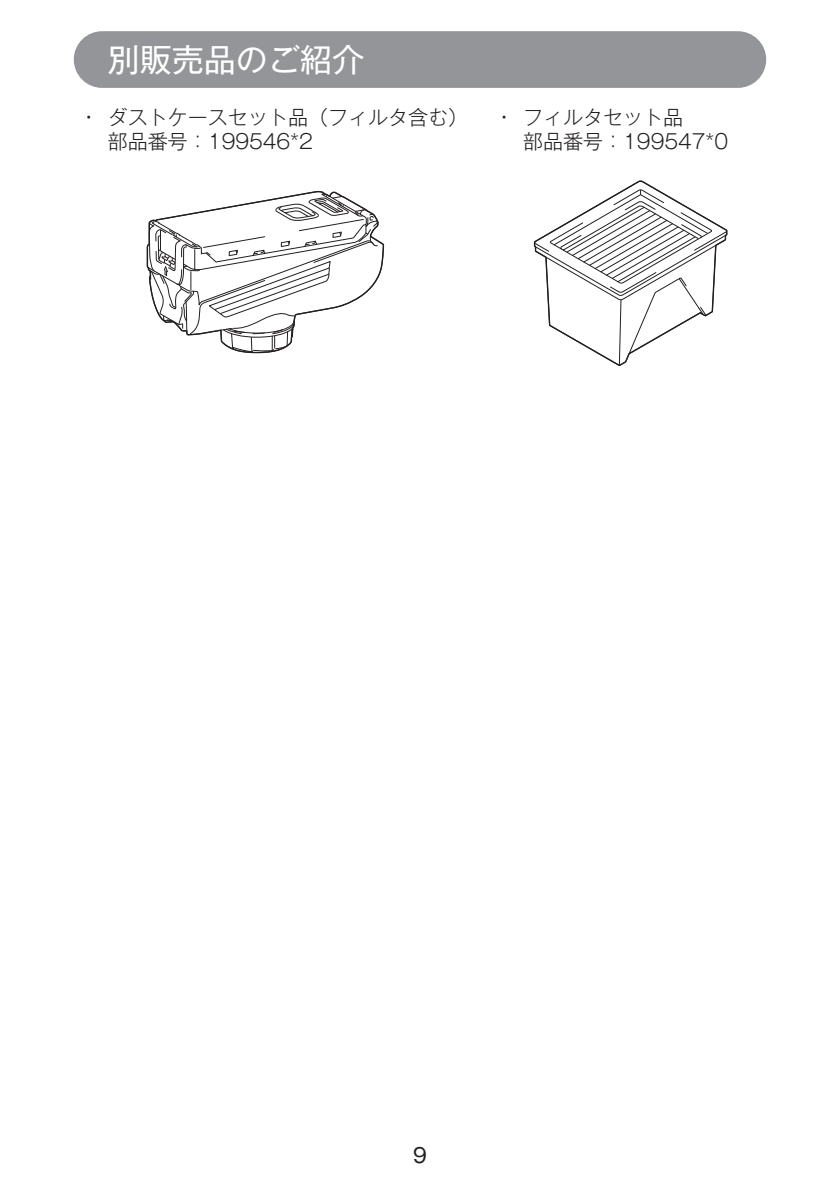
<style>
.page{position:relative;width:840px;height:1191px;background:#fff}
.page>*{position:absolute;margin:0;border:0;box-sizing:border-box;transform-origin:0 0}
.t1{font:32px "Gothic MB101 Pro";color:#fff}
.t2{font:300 20px/24px "Gothic MB101 Pro";color:#231f20}
.t3{font:20px "Gothic MB101 Pro";color:#231f20}
</style>
<div class="page">
<div style="left:74px;top:31px;width:691px;height:57px;background:#939598;border-radius:28px"></div>
<svg style="left:533px;top:180px;width:195px;height:186px"></svg>
<div style="left:523px;top:358px;width:17px;height:16px;background:#fff"></div>
<svg style="left:146px;top:190px;width:239px;height:164px"></svg>
<h1 class="t1" style="left:108px;top:33px;width:258px">別販売品のご紹介</h1>
<p class="t2" style="left:108px;top:103px;width:362px;text-indent:-23px">• ダストケースセット品（フィルタ含む）部品番号：199546*2</p>
<p class="t2" style="left:523px;top:103px;width:206px;text-indent:-23px">• フィルタセット品<br>部品番号：199547*0</p>
<p class="t3" style="left:413px;top:1139px;width:15px">9</p>
</div>
